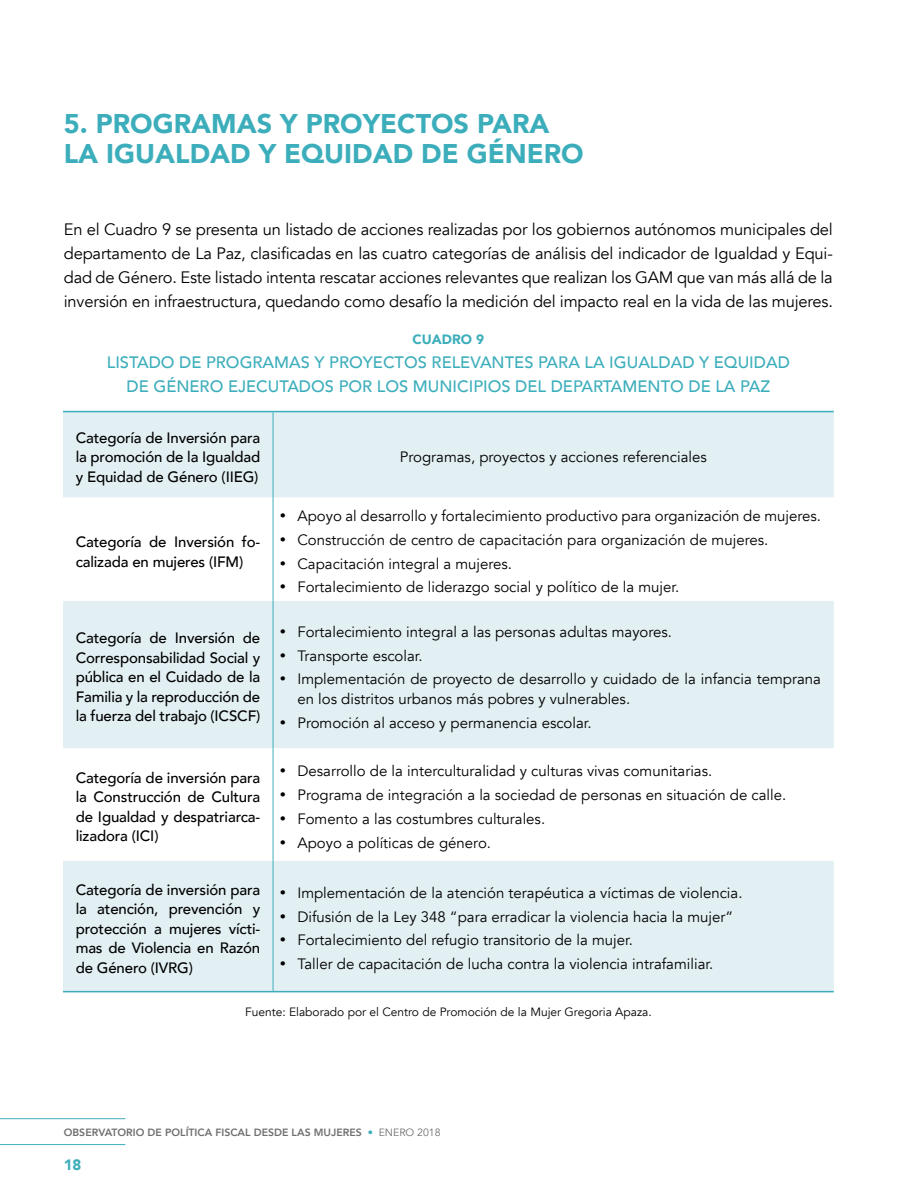
<style>
.page{position:relative;width:918px;height:1188px;background:#fff}
.page>*{position:absolute;margin:0;border:0;box-sizing:border-box;transform-origin:0 0}
.t1{font:900 27px/30px "Avenir";color:#3caebb}
.t2{font:16.5px/24px "Avenir";letter-spacing:-.01em;color:#000;text-align:justify}
.t3{font:500 16.5px/24px "Avenir";color:#3caebb;text-align:center}
.t4{font:15px/19.5px "Avenir";color:#000}
.t5{font:500 15px/19.5px "Avenir";letter-spacing:-.01em;color:#000;text-align:justify}
.t6{font:900 15px "Avenir";color:#3caebb}
.t7{font:900 13.5px "Avenir";color:#3caebb}
.t8{font:12px "Avenir";color:#000}
.t9{font:800 10.5px "Avenir";color:#706f6f}
.s1{font-weight:400;color:#3caebb}
.s2{font-weight:400}
</style>
<div class="page">
<hr style="left:0;top:1118px;width:125px;height:1px;background:#3caebb">
<hr style="left:0;top:1144px;width:125px;height:1px;background:#3caebb">
<div style="left:63px;top:412px;width:771px;height:579px;background:#e2eff3"></div>
<svg style="left:63px;top:498px;width:771px;height:363px"></svg>
<hr style="left:63px;top:411px;width:210px;height:1px;background:#3caebb">
<hr style="left:273px;top:411px;width:561px;height:1px;background:#3caebb">
<hr style="left:63px;top:991px;width:210px;height:1px;background:#3caebb">
<hr style="left:273px;top:991px;width:561px;height:1px;background:#3caebb">
<hr style="left:273px;top:412px;width:1px;height:86px;background:#3caebb">
<hr style="left:273px;top:498px;width:1px;height:103px;background:#3caebb">
<hr style="left:273px;top:601px;width:1px;height:147px;background:#3caebb">
<hr style="left:273px;top:748px;width:1px;height:113px;background:#3caebb">
<hr style="left:273px;top:861px;width:1px;height:130px;background:#3caebb">
<h1 class="t1" style="left:64px;top:108px;width:521px">5. PROGRAMAS Y PROYECTOS PARA<br>LA IGUALDAD Y EQUIDAD DE GÉNERO</h1>
<p class="t2" style="left:64px;top:218px;width:771px">En el Cuadro 9 se presenta un listado de acciones realizadas por los gobiernos autónomos municipales del departamento de La Paz, clasificadas en las cuatro categorías de análisis del indicador de Igualdad y Equi&shy;dad de Género. Este listado intenta rescatar acciones relevantes que realizan los GAM que van más allá de la inversión en infraestructura, quedando como desafío la medición del impacto real en la vida de las mujeres.</p>
<p class="t7" style="left:413px;top:328px;width:73px">CUADRO 9</p>
<p class="t3" style="left:107px;top:349px;width:685px">LISTADO DE PROGRAMAS Y PROYECTOS RELEVANTES PARA LA IGUALDAD Y EQUIDAD<br>DE GÉNERO EJECUTADOS POR LOS MUNICIPIOS DEL DEPARTAMENTO DE LA PAZ</p>
<p class="t5" style="left:76px;top:427px;width:186px">Categoría de Inversión para la promoción de la Igualdad y Equidad de Género (IIEG)</p>
<p class="t4" style="left:400px;top:447px;width:308px">Programas, proyectos y acciones referenciales</p>
<p class="t5" style="left:76px;top:531px;width:186px">Categoría de Inversión fo&shy;calizada en mujeres (IFM)</p>
<p class="t4" style="left:279px;top:506px;width:543px">• Apoyo al desarrollo y fortalecimiento productivo para organización de mujeres.</p>
<p class="t4" style="left:279px;top:530px;width:490px">• Construcción de centro de capacitación para organización de mujeres.</p>
<p class="t4" style="left:279px;top:554px;width:234px">• Capacitación integral a mujeres.</p>
<p class="t4" style="left:279px;top:578px;width:401px">• Fortalecimiento de liderazgo social y político de la mujer.</p>
<p class="t5" style="left:76px;top:627px;width:186px">Categoría de Inversión de Corresponsabilidad Social y pública en el Cuidado de la Familia y la reproducción de la fuerza del trabajo (ICSCF)</p>
<p class="t4" style="left:279px;top:622px;width:394px">• Fortalecimiento integral a las personas adultas mayores.</p>
<p class="t4" style="left:279px;top:646px;width:145px">• Transporte escolar.</p>
<p class="t4" style="left:297px;top:670px;width:525px;text-indent:-18px">• Implementación de proyecto de desarrollo y cuidado de la infancia temprana en los distritos urbanos más pobres y vulnerables.</p>
<p class="t4" style="left:279px;top:713px;width:314px">• Promoción al acceso y permanencia escolar.</p>
<p class="t5" style="left:76px;top:767px;width:186px">Categoría de inversión para la Construcción de Cultura de Igualdad y despatriarca&shy;lizadora (ICI)</p>
<p class="t4" style="left:279px;top:762px;width:434px">• Desarrollo de la interculturalidad y culturas vivas comunitarias.</p>
<p class="t4" style="left:279px;top:785px;width:508px">• Programa de integración a la sociedad de personas en situación de calle.</p>
<p class="t4" style="left:279px;top:809px;width:267px">• Fomento a las costumbres culturales.</p>
<p class="t4" style="left:279px;top:833px;width:213px">• Apoyo a políticas de género.</p>
<p class="t5" style="left:76px;top:879px;width:186px">Categoría de inversión para la atención, prevención y protección a mujeres vícti&shy;mas de Violencia en Razón de Género (IVRG)</p>
<p class="t4" style="left:279px;top:883px;width:465px">• Implementación de la atención terapéutica a víctimas de violencia.</p>
<p class="t4" style="left:279px;top:907px;width:455px">• Difusión de la Ley 348 “para erradicar la violencia hacia la mujer”</p>
<p class="t4" style="left:279px;top:931px;width:355px">• Fortalecimiento del refugio transitorio de la mujer.</p>
<p class="t4" style="left:279px;top:955px;width:435px">• Taller de capacitación de lucha contra la violencia intrafamiliar.</p>
<p class="t8" style="left:245px;top:1004px;width:408px">Fuente: Elaborado por el Centro de Promoción de la Mujer Gregoria Apaza.</p>
<p class="t9" style="left:64px;top:1124px;width:378px">OBSERVATORIO DE POLÍTICA FISCAL DESDE LAS MUJERES <span class="s1">•</span> <span class="s2">ENERO 2018</span></p>
<p class="t6" style="left:64px;top:1152px;width:19px">18</p>
</div>
